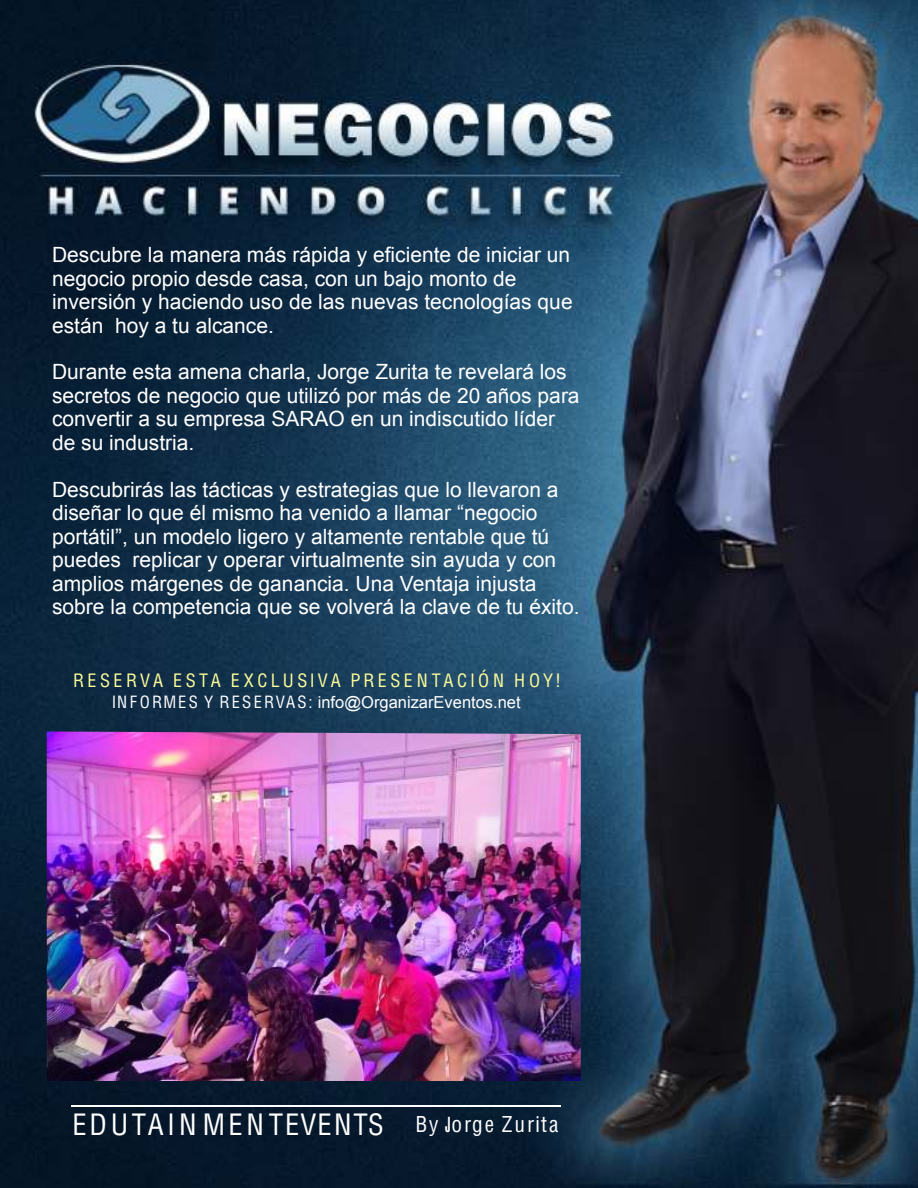
<style>
.page{position:relative;width:918px;height:1188px;background:#fff}
.page>*{position:absolute;margin:0;border:0;box-sizing:border-box;transform-origin:0 0}
.t1{font:28.65px "Helvetica LTMM 1 1000";letter-spacing:.085em;color:#fff}
.t2{font:21px/23.4px "Arial";color:#fff}
.t3{font:18px "Helvetica LTMM 1 1000";letter-spacing:.195em;color:#ff9}
.t4{font:16.5px "Arial";color:#fff}
.s1{font-family:"Helvetica LTMM 1 1000"}
.s2{font-size:21.3px}
.s3{font-family:"Helvetica LTMM 1 1";font-size:21.3px}
.s4{font-family:"Helvetica LTMM 1 800";font-size:21.3px}
</style>
<div class="page">
<img style="left:0;top:0;width:918px;height:1188px">
<hr style="left:71px;top:1105px;width:490px;height:1px;background:#fff">
<img style="left:47px;top:732px;width:534px;height:349px">
<p class="t2" style="left:52px;top:243px;width:522px">Descubre la manera más rápida y eficiente de iniciar un negocio propio desde casa, con un bajo monto de inversión y haciendo uso de las nuevas tecnologías que están hoy a tu alcance.</p>
<p class="t2" style="left:52px;top:361px;width:529px">Durante esta amena charla, Jorge Zurita te revelará los secretos de negocio que utilizó por más de 20 años para convertir a su empresa SARAO en un indiscutido líder de su industria.</p>
<p class="t2" style="left:52px;top:478px;width:529px">Descubrirás las tácticas y estrategias que lo llevaron a diseñar lo que él mismo ha venido a llamar “negocio portátil”, un modelo ligero y altamente rentable que tú puedes replicar y operar virtualmente sin ayuda y con amplios márgenes de ganancia. Una Ventaja injusta sobre la competencia que se volverá la clave de tu éxito.</p>
<p class="t3" style="left:73px;top:671px;width:490px">RESERVA ESTA EXCLUSIVA PRESENTACIÓN HOY!</p>
<p class="t4" style="left:112px;top:693px;width:410px"><span class="s1">INF ORME S Y RE S ERVAS:</span> info@OrganizarEventos.net</p>
<h1 class="t1" style="left:73px;top:1108px;width:488px">EDUTAIN MENTEVENTS <span class="s2">By</span> <span class="s3">J</span><span class="s2">orge Zur</span><span class="s4">i</span><span class="s2">ta</span></h1>
</div>
